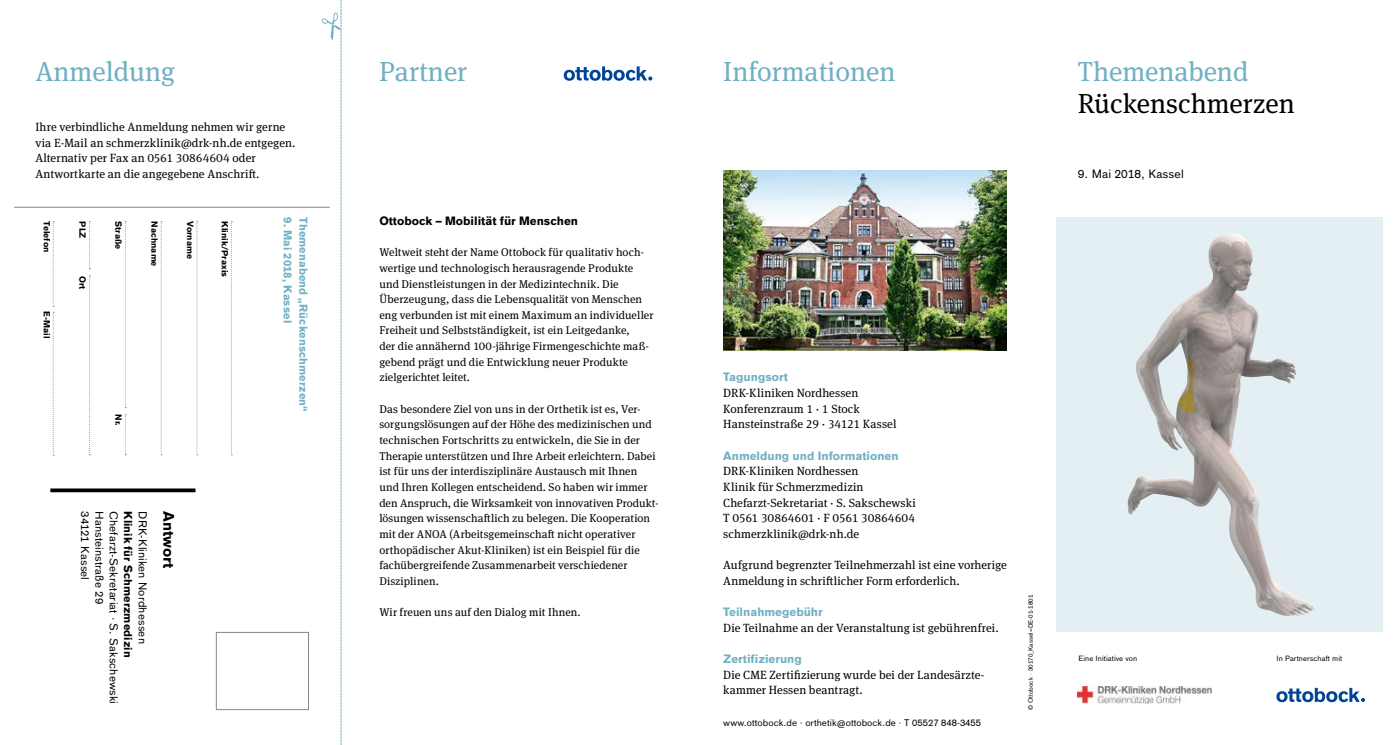
<style>
.page{position:relative;width:1397px;height:745px;background:#fff}
.page>*{position:absolute;margin:0;border:0;box-sizing:border-box;transform-origin:0 0}
.t1{font:27.5px "OBO Serif";color:#70b0c3}
.t2{font:27.5px "OBO Serif";color:#000}
.t3{font:700 15px "OBO Sans";color:#000}
.t4{font:11.88px/15.6px "OBO Serif";letter-spacing:.005em;color:#000}
.t5{font:700 11.88px "OBO Sans";color:#70b0c3}
.t6{font:700 11.88px "OBO Sans";color:#000}
.t7{font:11.88px "OBO Sans";letter-spacing:.005em;color:#000}
.t8{font:11.25px/15.6px "OBO Serif";letter-spacing:.01em;color:#000}
.t9{font:11.25px "OBO Sans";letter-spacing:.01em;color:#000}
.t10{font:700 11.25px "OBO Sans";letter-spacing:.01em;color:#70b0c3}
.t11{font:700 11.25px "OBO Sans";letter-spacing:.005em;color:#000}
.t12{font:9.38px "OBO Sans";letter-spacing:.005em;color:#000}
.t13{font:700 8.75px "OBO Sans";color:#000}
.t14{font:7.5px "OBO Sans";letter-spacing:.005em;color:#000}
.t15{font:6.25px "OBO Sans";letter-spacing:.005em;color:#000}
</style>
<div class="page">
<div style="left:216px;top:631px;width:93px;height:78px;border:1px solid #868786"></div>
<svg style="left:322px;top:0;width:20px;height:744px"></svg>
<svg style="left:50px;top:488px;width:145px;height:4px"></svg>
<svg style="left:89px;top:221px;width:1px;height:48px"></svg>
<svg style="left:89px;top:275px;width:1px;height:180px"></svg>
<svg style="left:125px;top:221px;width:1px;height:187px"></svg>
<svg style="left:125px;top:414px;width:1px;height:41px"></svg>
<svg style="left:161px;top:221px;width:1px;height:234px"></svg>
<svg style="left:197px;top:221px;width:1px;height:234px"></svg>
<svg style="left:231px;top:221px;width:1px;height:234px"></svg>
<svg style="left:53px;top:221px;width:1px;height:234px"></svg>
<hr style="left:14px;top:207px;width:316px;height:1px;background:#868786">
<img style="left:723px;top:170px;width:283px;height:180px">
<div style="left:1056px;top:217px;width:326px;height:414px;background:#e3eff3"></div>
<svg style="left:1276px;top:687px;width:88px;height:14px"></svg>
<img style="left:1127px;top:233px;width:188px;height:382px">
<svg style="left:563px;top:66px;width:89px;height:15px"></svg>
<img style="left:1077px;top:686px;width:134px;height:17px">
<h1 class="t1" style="left:35px;top:55px;width:141px">Anmeldung</h1>
<p class="t4" style="left:35px;top:119px;width:261px">Ihre verbindliche Anmeldung nehmen wir gerne via E-Mail an schmerzklinik@drk-nh.de entgegen.<br>Alternativ per Fax an 0561 30864604 oder Antwortkarte an die angegebene Anschrift.</p>
<p class="t13" style="left:52px;top:221px;width:32px;rotate:90deg">Telefon</p>
<p class="t13" style="left:195px;top:221px;width:39px;rotate:90deg">Vorname</p>
<p class="t13" style="left:230px;top:221px;width:57px;rotate:90deg">Klinik/Praxis</p>
<p class="t13" style="left:52px;top:311px;width:29px;rotate:90deg">E-Mail</p>
<p class="t13" style="left:124px;top:221px;width:29px;rotate:90deg">Straße</p>
<p class="t13" style="left:159px;top:221px;width:47px;rotate:90deg">Nachname</p>
<p class="t13" style="left:88px;top:221px;width:19px;rotate:90deg">PLZ</p>
<p class="t13" style="left:88px;top:275px;width:15px;rotate:90deg">Ort</p>
<p class="t13" style="left:124px;top:414px;width:13px;rotate:90deg">Nr.</p>
<p class="t9" style="left:92px;top:510px;width:70px;rotate:90deg">34121 Kassel</p>
<p class="t9" style="left:106px;top:510px;width:94px;rotate:90deg">Hansteinstraße 29</p>
<p class="t9" style="left:120px;top:510px;width:194px;rotate:90deg">Chefarzt-Sekretariat · S. Sakschewski</p>
<p class="t11" style="left:135px;top:510px;width:148px;rotate:90deg">Klinik für Schmerzmedizin</p>
<p class="t9" style="left:149px;top:510px;width:134px;rotate:90deg">DRK-Kliniken Nordhessen</p>
<h2 class="t3" style="left:177px;top:510px;width:59px;rotate:90deg">Antwort</h2>
<p class="t10" style="left:294px;top:217px;width:107px;rotate:90deg">9. Mai 2018, Kassel</p>
<p class="t10" style="left:310px;top:217px;width:196px;rotate:90deg">Themenabend „Rückenschmerzen“</p>
<h1 class="t1" style="left:379px;top:55px;width:90px">Partner</h1>
<p class="t6" style="left:379px;top:214px;width:200px">Ottobock – Mobilität für Menschen</p>
<p class="t8" style="left:379px;top:244px;width:275px">Weltweit steht der Name Ottobock für qualitativ hoch&shy;wertige und technologisch herausragende Produkte und Dienstleistungen in der Medizintechnik. Die Überzeugung, dass die Lebensqualität von Menschen eng verbunden ist mit einem Maximum an individueller Freiheit und Selbstständigkeit, ist ein Leitgedanke,<br>der die annähernd 100-jährige Firmengeschichte maß&shy;gebend prägt und die Entwicklung neuer Produkte zielgerichtet leitet.</p>
<p class="t8" style="left:379px;top:401px;width:279px">Das besondere Ziel von uns in der Orthetik ist es, Ver&shy;sorgungslösungen auf der Höhe des medizinischen und technischen Fortschritts zu entwickeln, die Sie in der Therapie unterstützen und Ihre Arbeit erleichtern. Dabei ist für uns der interdisziplinäre Austausch mit Ihnen und Ihren Kollegen entscheidend. So haben wir immer den Anspruch, die Wirksamkeit von innovativen Produkt&shy;lösungen wissenschaftlich zu belegen. Die Kooperation mit der ANOA (Arbeitsgemeinschaft nicht operativer orthopädischer Akut-Kliniken) ist ein Beispiel für die fachübergreifende Zusammenarbeit verschiedener Disziplinen.</p>
<p class="t8" style="left:379px;top:604px;width:203px">Wir freuen uns auf den Dialog mit Ihnen.</p>
<h1 class="t1" style="left:723px;top:55px;width:174px">Informationen</h1>
<h1 class="t1" style="left:1077px;top:55px;width:172px">Themenabend</h1>
<h1 class="t2" style="left:1077px;top:87px;width:218px">Rückenschmerzen</h1>
<p class="t7" style="left:1077px;top:167px;width:107px">9. Mai 2018, Kassel</p>
<p class="t5" style="left:723px;top:370px;width:66px">Tagungsort</p>
<p class="t4" style="left:723px;top:385px;width:175px">DRK-Kliniken Nordhessen<br>Konferenzraum 1 · 1 Stock<br>Hansteinstraße 29 · 34121 Kassel</p>
<p class="t5" style="left:723px;top:448px;width:177px">Anmeldung und Informationen</p>
<p class="t4" style="left:723px;top:463px;width:194px">DRK-Kliniken Nordhessen<br>Klinik für Schmerzmedizin<br>Chefarzt-Sekretariat · S. Sakschewski<br>T 0561 30864601 · F 0561 30864604 schmerzklinik@drk-nh.de</p>
<p class="t4" style="left:723px;top:557px;width:285px">Aufgrund begrenzter Teilnehmerzahl ist eine vorherige<br>Anmeldung in schriftlicher Form erforderlich.</p>
<p class="t5" style="left:723px;top:604px;width:101px">Teilnahmegebühr</p>
<p class="t4" style="left:723px;top:619px;width:277px">Die Teilnahme an der Veranstaltung ist gebührenfrei.</p>
<p class="t5" style="left:723px;top:651px;width:80px">Zertifizierung</p>
<p class="t4" style="left:723px;top:666px;width:263px">Die CME Zertifizierung wurde bei der Landesärzte&shy;kammer Hessen beantragt.</p>
<p class="t12" style="left:723px;top:716px;width:259px">www.ottobock.de · orthetik@ottobock.de · T 05527 848-3455</p>
<p class="t15" style="left:1026px;top:709px;width:117px;rotate:-90deg">© Ottobock · 30170_Kassel=DE-01-1801</p>
<p class="t14" style="left:1078px;top:653px;width:60px">Eine Initiative von</p>
<p class="t14" style="left:1276px;top:653px;width:67px">In Partnerschaft mit</p>
</div>
